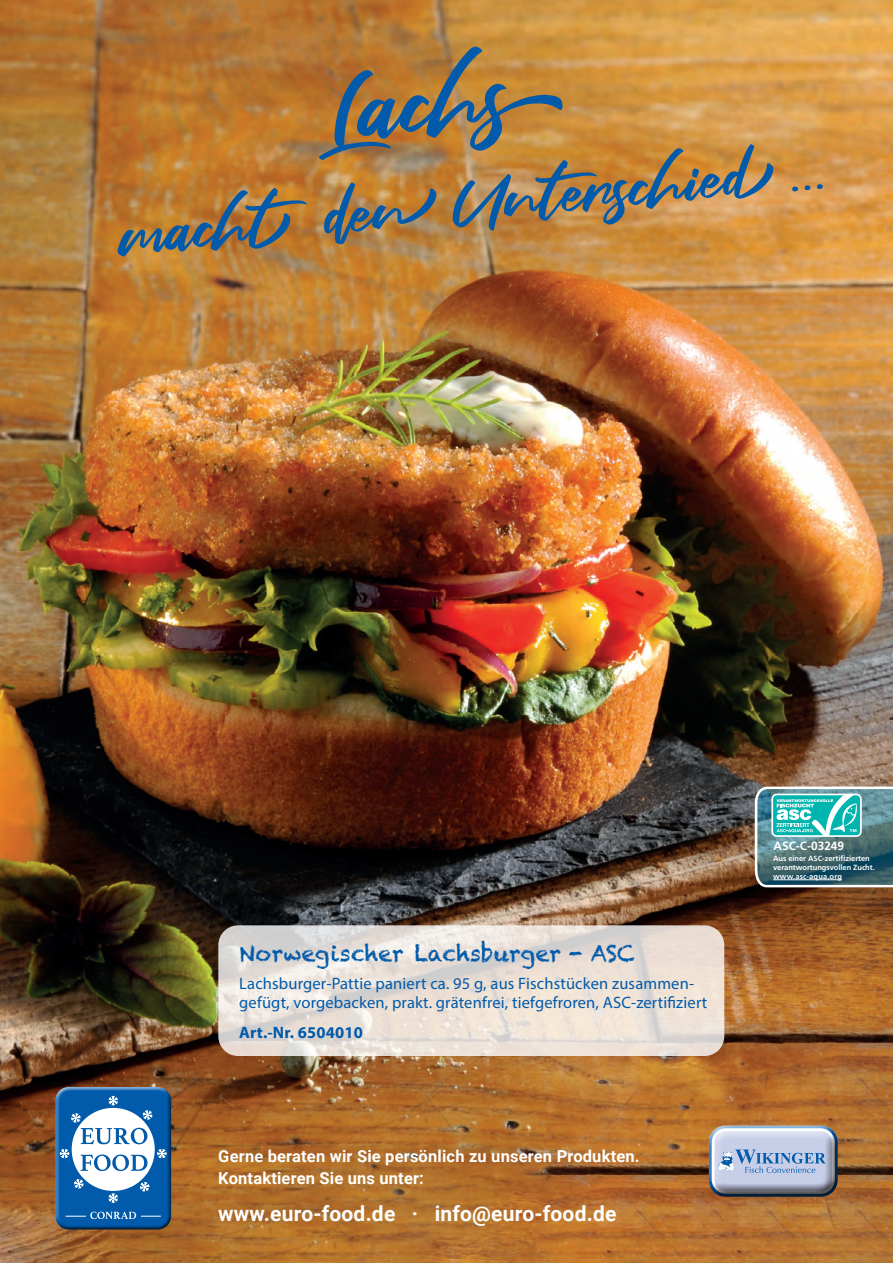
<style>
.page{position:relative;width:893px;height:1263px;background:#fff}
.page>*{position:absolute;margin:0;border:0;box-sizing:border-box;transform-origin:0 0}
.t1{font:94.5px "Fair Prosper";color:#015aaa}
.t2{font:63px "Fair Prosper";color:#015aaa}
.t3{font:22.5px "Chalkduster";color:#015aaa}
.t4{font:700 21px "Roboto";letter-spacing:.01em;color:#fff}
.t5{font:16.5px/19.5px "Myriad Pro";letter-spacing:.01em;color:#015aaa}
.t6{font:700 16.5px/22.5px "Roboto";letter-spacing:.01em;color:#fff}
.t7{font:700 16.5px "Myriad Pro";letter-spacing:.01em;color:#015aaa}
.t8{font:700 12px "Frutiger LT Std";color:#fff}
.t9{font:700 7.5px/9px "Frutiger LT Std";letter-spacing:-.005em;color:#fff}
</style>
<div class="page">
<img style="left:0;top:0;width:893px;height:1263px">
<svg style="left:218px;top:925px;width:506px;height:131px;fill:#ece0d6"></svg>
<div style="left:53px;top:1082px;width:119px;height:142px;background:#fff;opacity:.75"></div>
<div style="left:53px;top:1091px;width:119px;height:141px;background:#231f20;opacity:.75"></div>
<div style="left:709px;top:1125px;width:130px;height:60px;background:#fff;opacity:.75"></div>
<div style="left:709px;top:1129px;width:130px;height:69px;background:#231f20;opacity:.75"></div>
<svg style="left:718px;top:1149px;width:108px;height:24px"></svg>
<svg style="left:754px;top:785px;width:139px;height:103px"></svg>
<hr style="left:773px;top:879px;width:69px;height:1px;background:#fff">
<h1 class="t1" style="left:324px;top:61px;width:182px;rotate:-6deg">Lachs</h1>
<h2 class="t2" style="left:118px;top:198px;width:710px;rotate:-5deg">macht den Unterschied ...</h2>
<h3 class="t3" style="left:239px;top:940px;width:397px">Norwegischer Lachsburger - ASC</h3>
<p class="t5" style="left:239px;top:973px;width:470px">Lachsburger-Pattie paniert ca. 95 g, aus Fischstücken zusammen&shy;gefügt, vorgebacken, prakt. grätenfrei, tiefgefroren, ASC-zertifiziert</p>
<p class="t7" style="left:239px;top:1022px;width:125px">Art.-Nr. 6504010</p>
<p class="t6" style="left:218px;top:1144px;width:423px">Gerne beraten wir Sie persönlich zu unseren Produkten.<br>Kontaktieren Sie uns unter:</p>
<p class="t4" style="left:218px;top:1199px;width:400px">www.euro-food.de · info@euro-food.de</p>
<p class="t8" style="left:773px;top:839px;width:72px">ASC-C-03249</p>
<p class="t9" style="left:773px;top:854px;width:103px">Aus einer ASC-zertifizierten verantwortungsvollen Zucht. www.asc-aqua.org</p>
</div>
